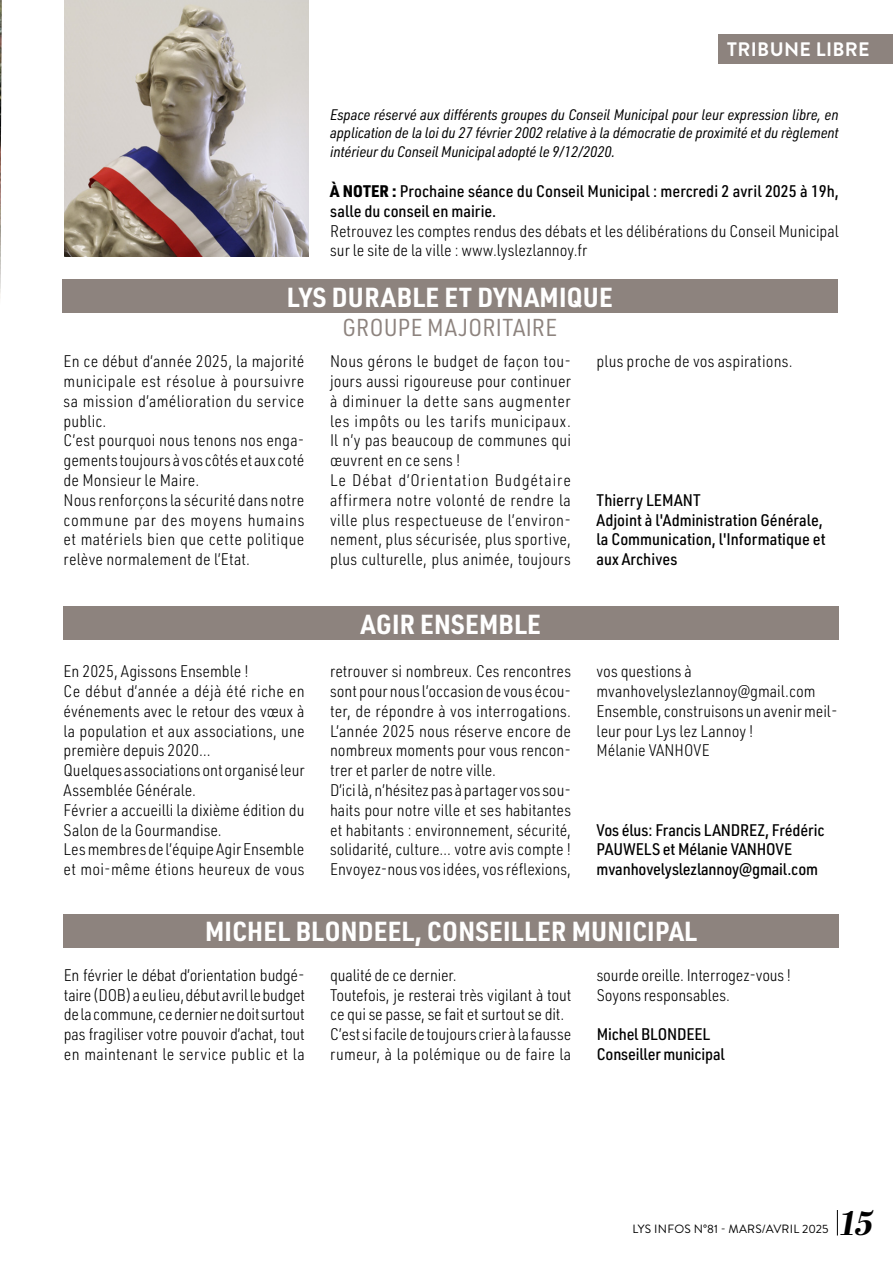
<style>
.page{position:relative;width:893px;height:1263px;background:#fff}
.page>*{position:absolute;margin:0;border:0;box-sizing:border-box;transform-origin:0 0}
.t1{font:italic 700 33.75px "Abril Display";color:#000}
.t2{font:700 27px "URWDIN Semi Cond";letter-spacing:.01em;color:#fff}
.t3{font:24px "URWDIN Semi Cond";letter-spacing:.01em;color:#8d837e}
.t4{font:700 19.5px "Brandon Grotesque";letter-spacing:.02em;color:#fff}
.t5{font:300 16.5px/19.8px "URWDIN Semi Cond";letter-spacing:.01em;color:#000}
.t6{font:500 16.5px/19.8px "URWDIN Semi Cond";color:#000}
.t7{font:300 16.5px/19.8px "URWDIN Semi Cond";letter-spacing:-.01em;color:#000}
.t8{font:italic 15px/18px "URWDIN Semi Cond";letter-spacing:-.01em;color:#000}
.t9{font:12px "Brandon Grotesque";letter-spacing:.02em;color:#000}
.s1{font-size:16.5px}
.s2{font-weight:900}
</style>
<div class="page">
<img style="left:0;top:0;width:2px;height:298px">
<svg style="left:837px;top:1210px;width:1px;height:25px"></svg>
<div style="left:719px;top:34px;width:174px;height:30px;background:#8d837e"></div>
<div style="left:62px;top:280px;width:775px;height:33px;background:#8d837e"></div>
<img style="left:64px;top:0;width:245px;height:257px">
<div style="left:63px;top:606px;width:775px;height:33px;background:#8d837e"></div>
<div style="left:63px;top:914px;width:776px;height:33px;background:#8d837e"></div>
<p class="t4" style="left:727px;top:36px;width:144px">TRIBUNE LIBRE</p>
<p class="t8" style="left:330px;top:105px;width:510px">Espace réservé aux différents groupes du Conseil Municipal pour leur expression libre, en application de la loi du 27 février 2002 relative à la démocratie de proximité et du règlement</p>
<p class="t8" style="left:330px;top:143px;width:287px">intérieur du Conseil Municipal adopté le 9/12/2020<span class="s1">.</span></p>
<p class="t6" style="left:330px;top:181px;width:510px"><span class="s2">À NOTER :</span> Prochaine séance du Conseil Municipal : mercredi 2 avril 2025 à 19h, salle du conseil en mairie.</p>
<p class="t5" style="left:330px;top:220px;width:510px">Retrouvez les comptes rendus des débats et les délibérations du Conseil Municipal sur le site de la ville : www.lyslezlannoy.fr</p>
<h2 class="t2" style="left:287px;top:279px;width:327px">LYS DURABLE ET DYNAMIQUE</h2>
<h3 class="t3" style="left:343px;top:312px;width:216px">GROUPE MAJORITAIRE</h3>
<p class="t5" style="left:64px;top:351px;width:242px">En ce début d’année 2025, la majorité municipale est résolue à poursuivre sa mission d’amélioration du service public.<br>C’est pourquoi nous tenons nos enga&shy;gements toujours à vos côtés et aux coté de Monsieur le Maire.<br>Nous renforçons la sécurité dans notre commune par des moyens humains et matériels bien que cette politique relève normalement de l’Etat.</p>
<p class="t5" style="left:330px;top:351px;width:243px">Nous gérons le budget de façon tou&shy;jours aussi rigoureuse pour continuer à diminuer la dette sans augmenter les impôts ou les tarifs municipaux.<br>Il n’y pas beaucoup de communes qui œuvrent en ce sens !<br>Le Débat d’Orientation Budgétaire affirmera notre volonté de rendre la ville plus respectueuse de l’environ&shy;nement, plus sécurisée, plus sportive, plus culturelle, plus animée, toujours</p>
<p class="t5" style="left:596px;top:351px;width:198px">plus proche de vos aspirations.</p>
<p class="t6" style="left:596px;top:489px;width:231px">Thierry LEMANT<br>Adjoint à l'Administration Générale, la Communication, l'Informatique et aux Archives</p>
<h2 class="t2" style="left:361px;top:605px;width:181px">AGIR ENSEMBLE</h2>
<p class="t5" style="left:64px;top:661px;width:243px">En 2025, Agissons Ensemble !<br>Ce début d’année a déjà été riche en événements avec le retour des vœux à la population et aux associations, une première depuis 2020…<br>Quelques associations ont organisé leur<br>Assemblée Générale.<br>Février a accueilli la dixième édition du<br>Salon de la Gourmandise.<br>Les membres de l’équipe Agir Ensemble et moi-même étions heureux de vous</p>
<p class="t5" style="left:330px;top:661px;width:242px">retrouver si nombreux. Ces rencontres sont pour nous l’occasion de vous écou&shy;ter, de répondre à vos interrogations.<br>L’année 2025 nous réserve encore de nombreux moments pour vous rencon&shy;trer et parler de notre ville.<br>D’ici là, n’hésitez pas à partager vos sou&shy;haits pour notre ville et ses habitantes et habitants : environnement, sécurité, solidarité, culture… votre avis compte !<br>Envoyez-nous vos idées, vos réflexions,</p>
<p class="t5" style="left:597px;top:661px;width:242px">vos questions à mvanhovelyslezlannoy@gmail.com<br>Ensemble, construisons un avenir meil&shy;leur pour Lys lez Lannoy !<br>Mélanie VANHOVE</p>
<p class="t6" style="left:597px;top:819px;width:229px">Vos élus: Francis LANDREZ, Frédéric<br>PAUWELS et Mélanie VANHOVE mvanhovelyslezlannoy@gmail.com</p>
<h2 class="t2" style="left:205px;top:913px;width:493px">MICHEL BLONDEEL, CONSEILLER MUNICIPAL</h2>
<p class="t5" style="left:64px;top:964px;width:243px;text-align:justify">En février le débat d’orientation budgé&shy;taire (DOB) a eu lieu, début avril le budget de la commune, ce dernier ne doit surtout pas fragiliser votre pouvoir d’achat, tout en maintenant le service public et la</p>
<p class="t5" style="left:330px;top:964px;width:243px">qualité de ce dernier.<br>Toutefois, je resterai très vigilant à tout ce qui se passe, se fait et surtout se dit.<br>C’est si facile de toujours crier à la fausse rumeur, à la polémique ou de faire la</p>
<p class="t7" style="left:597px;top:964px;width:196px">sourde oreille. Interrogez-vous !<br>Soyons responsables.</p>
<p class="t6" style="left:597px;top:1024px;width:130px">Michel BLONDEEL<br>Conseiller municipal</p>
<p class="t9" style="left:632px;top:1221px;width:198px">LYS INFOS N°81 - MARS/AVRIL 2025</p>
<h1 class="t1" style="left:840px;top:1199px;width:35px">15</h1>
</div>
